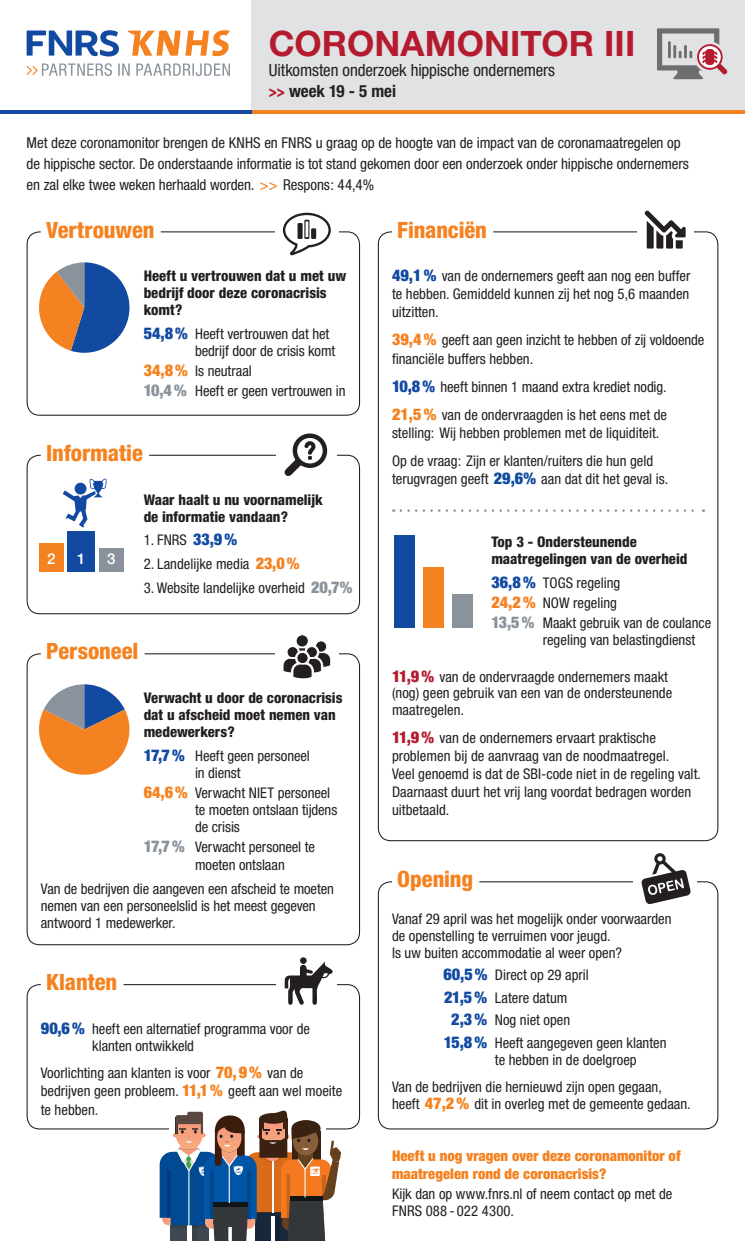
<style>
.page{position:relative;width:745px;height:1241px;background:#fff}
.page>*{position:absolute;margin:0;border:0;box-sizing:border-box;transform-origin:0 0}
.t1{font:700 35px "Helvetica Neue";letter-spacing:.005em;color:#b51b2e}
.t2{font:800 condensed 22.5px "Helvetica Neue";color:#f58220}
.t3{font:condensed 16.88px "Helvetica Neue";letter-spacing:-.01em;color:#231f20}
.t4{font:700 condensed 16.88px "Helvetica Neue";color:#231f20}
.t5{font:condensed 15px/20.6px "Helvetica Neue";letter-spacing:-.01em;color:#231f20}
.t6{font:500 15px "Helvetica Neue";color:#fff}
.t7{font:condensed 14.75px/18.1px "Helvetica Neue";color:#231f20}
.t8{font:800 condensed 14.75px/16.9px "Helvetica Neue";color:#231f20}
.t9{font:900 condensed 14.75px "Helvetica Neue";color:#f58220}
.s1{color:#b51b2e}
.s2{font-weight:500;color:#f58220}
.s3{font-weight:900;font-size:16.25px;color:#114aa0}
.s4{font-weight:900;font-size:16.25px;color:#f58220}
.s5{font-weight:900;font-size:16.25px;color:#8a939c}
.s6{font-weight:900;font-size:16.25px;color:#b51b2e}
</style>
<div class="page">
<div style="left:252px;top:0;width:492px;height:110px;background:#e1e2e4"></div>
<div style="left:27px;top:231px;width:333px;height:184px;border:1px solid #231f20;border-radius:12px"></div>
<div style="left:275px;top:209px;width:63px;height:50px;background:#fff"></div>
<hr style="left:41px;top:230px;width:120px;height:3px;background:#fff">
<svg style="left:283px;top:213px;width:47px;height:42px"></svg>
<svg style="left:27px;top:63px;width:203px;height:13px"></svg>
<svg style="left:128px;top:30px;width:102px;height:26px"></svg>
<svg style="left:27px;top:30px;width:92px;height:26px"></svg>
<svg style="left:657px;top:28px;width:70px;height:51px"></svg>
<hr style="left:0;top:110px;width:744px;height:4px;background:#f58220">
<hr style="left:0;top:110px;width:252px;height:4px;background:#114aa0">
<div style="left:27px;top:454px;width:333px;height:160px;border:1px solid #231f20;border-radius:12px"></div>
<div style="left:276px;top:432px;width:61px;height:50px;background:#fff"></div>
<hr style="left:41px;top:453px;width:108px;height:4px;background:#fff">
<svg style="left:63px;top:478px;width:44px;height:49px"></svg>
<div style="left:39px;top:543px;width:25px;height:28px;background:#f58220"></div>
<div style="left:99px;top:548px;width:25px;height:23px;background:#8a939c"></div>
<div style="left:67px;top:531px;width:28px;height:40px;background:#114aa0"></div>
<div style="left:27px;top:653px;width:333px;height:292px;border:1px solid #231f20;border-radius:12px"></div>
<div style="left:275px;top:631px;width:63px;height:49px;background:#fff"></div>
<hr style="left:41px;top:651px;width:103px;height:4px;background:#fff">
<svg style="left:283px;top:634px;width:48px;height:45px"></svg>
<div style="left:27px;top:983px;width:333px;height:146px;border:1px solid #231f20;border-radius:12px"></div>
<div style="left:276px;top:961px;width:61px;height:50px;background:#fff"></div>
<hr style="left:41px;top:982px;width:82px;height:4px;background:#fff">
<svg style="left:284px;top:957px;width:48px;height:47px"></svg>
<svg style="left:644px;top:210px;width:41px;height:38px"></svg>
<svg style="left:400px;top:509px;width:303px;height:2px"></svg>
<div style="left:423px;top:567px;width:20px;height:60px;background:#f58220"></div>
<div style="left:452px;top:593px;width:20px;height:34px;background:#8a939c"></div>
<div style="left:394px;top:535px;width:20px;height:92px;background:#114aa0"></div>
<div style="left:377px;top:881px;width:341px;height:248px;border:1px solid #231f20;border-radius:12px"></div>
<div style="left:632px;top:859px;width:64px;height:49px;background:#fff"></div>
<svg style="left:284px;top:433px;width:44px;height:43px"></svg>
<svg style="left:39px;top:262px;width:90px;height:91px"></svg>
<svg style="left:39px;top:684px;width:91px;height:91px"></svg>
<svg style="left:641px;top:853px;width:49px;height:51px"></svg>
<svg style="left:159px;top:1110px;width:182px;height:131px"></svg>
<hr style="left:392px;top:879px;width:87px;height:4px;background:#fff">
<p class="t1" style="left:268px;top:22px;width:368px">CORONAMONITOR III</p>
<p class="t3" style="left:268px;top:60px;width:288px">Uitkomsten onderzoek hippische ondernemers</p>
<p class="t4" style="left:268px;top:81px;width:129px"><span class="s1">&gt;&gt;</span> week 19 - 5 mei</p>
<p class="t5" style="left:27px;top:133px;width:655px">Met deze coronamonitor brengen de KNHS en FNRS u graag op de hoogte van de impact van de coronamaatregelen op</p>
<p class="t5" style="left:27px;top:153px;width:663px">de hippische sector. De onderstaande informatie is tot stand gekomen door een onderzoek onder hippische ondernemers en zal elke twee weken herhaald worden. <span class="s2">&gt;&gt;</span> Respons: 44,4%</p>
<p class="t2" style="left:46px;top:215px;width:110px">Vertrouwen</p>
<p class="t8" style="left:144px;top:267px;width:204px">Heeft u vertrouwen dat u met uw bedrijf door deze coronacrisis komt?</p>
<p class="t7" style="left:144px;top:324px;width:187px"><span class="s3">54,8%</span> Heeft vertrouwen dat het</p>
<p class="t7" style="left:195px;top:341px;width:142px">bedrijf door de crisis komt</p>
<p class="t7" style="left:144px;top:361px;width:110px"><span class="s4">34,8%</span> Is neutraal</p>
<p class="t7" style="left:144px;top:381px;width:203px"><span class="s5">10,4%</span> Heeft er geen vertrouwen in</p>
<p class="t2" style="left:46px;top:439px;width:98px">Informatie</p>
<p class="t6" style="left:47px;top:550px;width:10px">2</p>
<p class="t6" style="left:77px;top:550px;width:10px">1</p>
<p class="t6" style="left:107px;top:550px;width:10px">3</p>
<p class="t8" style="left:144px;top:490px;width:180px">Waar haalt u nu voornamelijk</p>
<p class="t8" style="left:144px;top:507px;width:146px">de informatie vandaan?</p>
<p class="t7" style="left:144px;top:531px;width:95px">1. FNRS <span class="s3">33,9%</span></p>
<p class="t7" style="left:144px;top:554px;width:157px">2. Landelijke media <span class="s4">23,0%</span></p>
<p class="t7" style="left:144px;top:578px;width:210px">3. Website landelijke overheid <span class="s5">20,7%</span></p>
<p class="t2" style="left:46px;top:637px;width:94px">Personeel</p>
<p class="t8" style="left:144px;top:689px;width:200px">Verwacht u door de coronacrisis dat u afscheid moet nemen van medewerkers?</p>
<p class="t7" style="left:144px;top:746px;width:167px"><span class="s3">17,7%</span> Heeft geen personeel</p>
<p class="t7" style="left:195px;top:763px;width:47px">in dienst</p>
<p class="t7" style="left:144px;top:783px;width:188px"><span class="s4">64,6%</span> Verwacht NIET personeel</p>
<p class="t7" style="left:195px;top:801px;width:144px;line-height:17.2px">te moeten ontslaan tijdens de crisis</p>
<p class="t7" style="left:144px;top:838px;width:173px"><span class="s5">17,7%</span> Verwacht personeel te</p>
<p class="t7" style="left:195px;top:855px;width:91px">moeten ontslaan</p>
<p class="t7" style="left:41px;top:880px;width:294px;line-height:16.9px">Van de bedrijven die aangeven een afscheid te moeten nemen van een personeelslid is het meest gegeven</p>
<p class="t7" style="left:41px;top:913px;width:136px">antwoord 1 medewerker.</p>
<p class="t2" style="left:46px;top:968px;width:73px">Klanten</p>
<p class="t7" style="left:92px;top:1019px;width:219px;line-height:17.2px;text-indent:-51px"><span class="s3">90,6%</span> heeft een alternatief programma voor de klanten ontwikkeld</p>
<p class="t7" style="left:41px;top:1063px;width:264px">Voorlichting aan klanten is voor <span class="s4">70, 9%</span> van de</p>
<p class="t7" style="left:41px;top:1081px;width:303px">bedrijven geen probleem. <span class="s4">11,1%</span> geeft aan wel moeite te hebben.</p>
<p class="t2" style="left:397px;top:215px;width:91px">Financiën</p>
<p class="t7" style="left:392px;top:266px;width:299px;text-align:justify"><span class="s3">49,1%</span> van de ondernemers geeft aan nog een buffer te hebben. Gemiddeld kunnen zij het nog 5,6 maanden uitzitten.</p>
<p class="t7" style="left:392px;top:331px;width:314px"><span class="s4">39,4%</span> geeft aan geen inzicht te hebben of zij voldoende financiële buffers hebben.</p>
<p class="t7" style="left:392px;top:377px;width:276px"><span class="s3">10,8%</span> heeft binnen 1 maand extra krediet nodig.</p>
<p class="t7" style="left:392px;top:405px;width:276px"><span class="s4">21,5%</span> van de ondervraagden is het eens met de stelling: Wij hebben problemen met de liquiditeit.</p>
<p class="t7" style="left:392px;top:451px;width:262px">Op de vraag: Zijn er klanten/ruiters die hun geld</p>
<p class="t7" style="left:392px;top:470px;width:277px">terugvragen geeft <span class="s3">29,6%</span> aan dat dit het geval is.</p>
<p class="t8" style="left:491px;top:533px;width:197px">Top 3 - Ondersteunende maatregelingen van de overheid</p>
<p class="t7" style="left:491px;top:573px;width:130px"><span class="s3">36,8%</span> TOGS regeling</p>
<p class="t7" style="left:491px;top:593px;width:127px"><span class="s4">24,2%</span> NOW regeling</p>
<p class="t7" style="left:491px;top:613px;width:221px"><span class="s5">13,5%</span> Maakt gebruik van de coulance</p>
<p class="t7" style="left:542px;top:630px;width:154px">regeling van belastingdienst</p>
<p class="t7" style="left:392px;top:667px;width:277px"><span class="s6">11,9%</span> van de ondervraagde ondernemers maakt</p>
<p class="t7" style="left:392px;top:684px;width:281px">(nog) geen gebruik van een van de ondersteunende</p>
<p class="t7" style="left:392px;top:700px;width:73px">maatregelen.</p>
<p class="t7" style="left:392px;top:728px;width:265px"><span class="s6">11,9%</span> van de ondernemers ervaart praktische</p>
<p class="t7" style="left:392px;top:746px;width:278px">problemen bij de aanvraag van de noodmaatregel.</p>
<p class="t7" style="left:392px;top:764px;width:310px">Veel genoemd is dat de SBI-code niet in de regeling valt.<br>Daarnaast duurt het vrij lang voordat bedragen worden uitbetaald.</p>
<p class="t2" style="left:397px;top:865px;width:77px">Opening</p>
<p class="t7" style="left:392px;top:909px;width:281px">Vanaf 29 april was het mogelijk onder voorwaarden</p>
<p class="t7" style="left:392px;top:926px;width:220px">de openstelling te verruimen voor jeugd.</p>
<p class="t7" style="left:392px;top:943px;width:231px">Is uw buiten accommodatie al weer open?</p>
<p class="t7" style="left:443px;top:965px;width:147px"><span class="s3">60,5%</span> Direct op 29 april</p>
<p class="t7" style="left:444px;top:988px;width:125px"><span class="s3">21,5%</span> Latere datum</p>
<p class="t7" style="left:451px;top:1010px;width:120px"><span class="s3">2,3%</span> Nog niet open</p>
<p class="t7" style="left:443px;top:1033px;width:224px"><span class="s3">15,8%</span> Heeft aangegeven geen klanten</p>
<p class="t7" style="left:494px;top:1050px;width:143px">te hebben in de doelgroep</p>
<p class="t7" style="left:392px;top:1077px;width:271px">Van de bedrijven die hernieuwd zijn open gegaan,</p>
<p class="t7" style="left:392px;top:1094px;width:300px">heeft <span class="s4">47,2%</span> dit in overleg met de gemeente gedaan.</p>
<p class="t9" style="left:392px;top:1146px;width:290px">Heeft u nog vragen over deze coronamonitor of</p>
<p class="t9" style="left:392px;top:1164px;width:216px">maatregelen rond de coronacrisis?</p>
<p class="t7" style="left:392px;top:1183px;width:281px">Kijk dan op www.fnrs.nl of neem contact op met de</p>
<p class="t7" style="left:392px;top:1201px;width:123px">FNRS 088 - 022 4300.</p>
</div>
